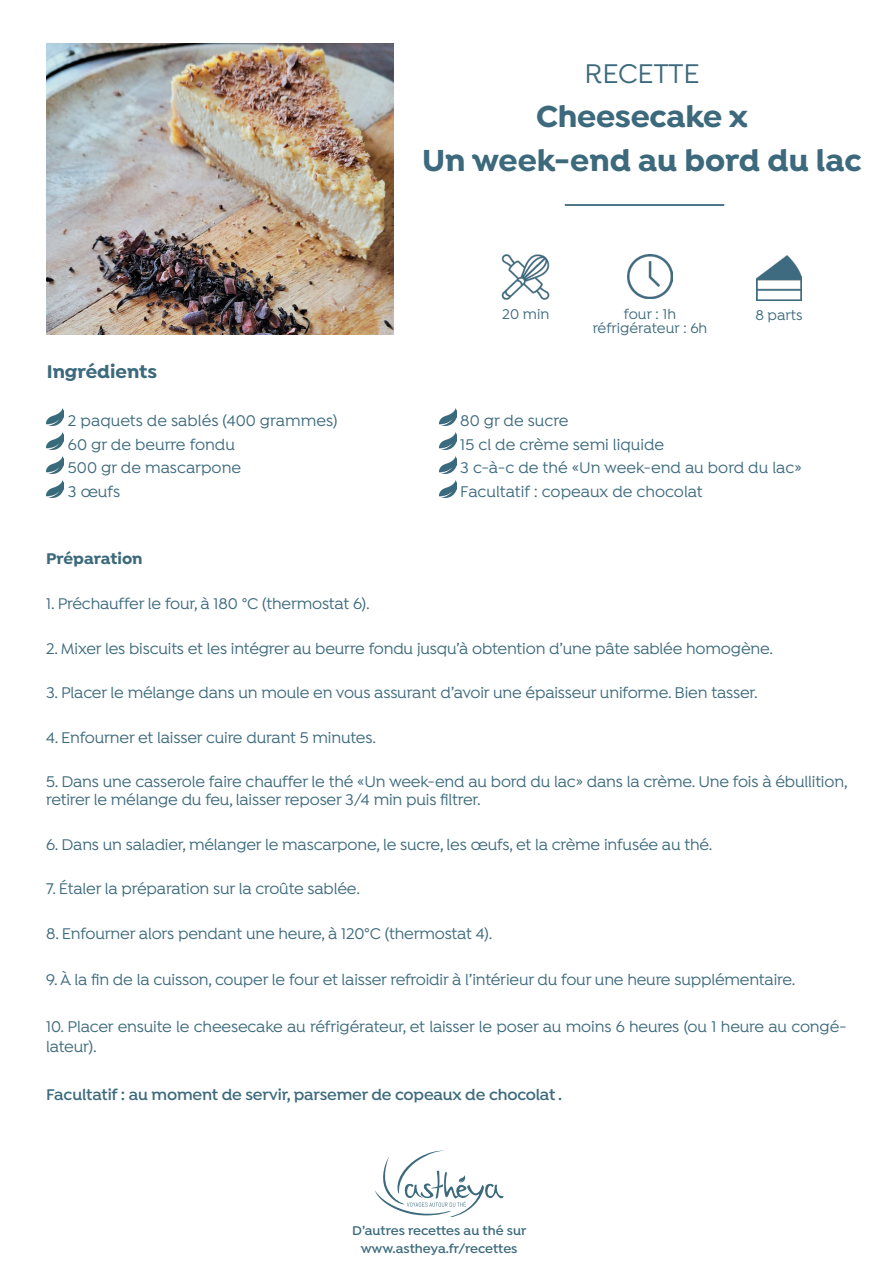
<style>
.page{position:relative;width:893px;height:1263px;background:#fff}
.page>*{position:absolute;margin:0;border:0;box-sizing:border-box;transform-origin:0 0}
.t1{font:700 32.4px "Isidora";letter-spacing:-.005em;color:#3c6a7c}
.t2{font:500 28.8px "Isidora";color:#3c6a7c}
.t3{font:700 19.5px "Isidora";color:#3c6a7c}
.t4{font:500 16.5px/18px "Isidora";letter-spacing:-.01em;color:#3d6a7c}
.t5{font:600 16.5px "Isidora";letter-spacing:-.01em;color:#3d6a7c}
.t6{font:700 16.5px "Isidora";color:#3c6a7c}
.t7{font:500 15px "Isidora";color:#3d6a7c}
.t8{font:600 13.5px "Isidora";color:#3c6a7c}
</style>
<div class="page">
<hr style="left:565px;top:204px;width:159px;height:2px;background:#3c6a7c">
<img style="left:47px;top:43px;width:346px;height:292px">
<img style="left:47px;top:409px;width:17px;height:17px">
<img style="left:47px;top:433px;width:17px;height:17px">
<img style="left:47px;top:456px;width:17px;height:17px">
<img style="left:47px;top:480px;width:17px;height:17px">
<svg style="left:375px;top:1150px;width:129px;height:67px"></svg>
<img style="left:757px;top:256px;width:44px;height:44px">
<img style="left:628px;top:254px;width:44px;height:45px">
<img style="left:501px;top:254px;width:49px;height:46px">
<img style="left:439px;top:409px;width:17px;height:17px">
<img style="left:439px;top:433px;width:17px;height:17px">
<img style="left:439px;top:456px;width:17px;height:17px">
<img style="left:439px;top:480px;width:17px;height:17px">
<p class="t2" style="left:584px;top:58px;width:117px">RECETTE</p>
<p class="t1" style="left:536px;top:97px;width:213px">Cheesecake x</p>
<p class="t1" style="left:422px;top:141px;width:441px">Un week-end au bord du lac</p>
<p class="t3" style="left:47px;top:360px;width:112px">Ingrédients</p>
<p class="t4" style="left:68px;top:412px;width:271px">2 paquets de sablés (400 grammes)</p>
<p class="t4" style="left:68px;top:436px;width:168px">60 gr de beurre fondu</p>
<p class="t4" style="left:68px;top:460px;width:175px">500 gr de mascarpone</p>
<p class="t4" style="left:68px;top:484px;width:54px">3 œufs</p>
<p class="t7" style="left:502px;top:305px;width:49px">20 min</p>
<p class="t7" style="left:624px;top:305px;width:54px">four : 1h</p>
<p class="t7" style="left:755px;top:307px;width:49px">8 parts</p>
<p class="t7" style="left:593px;top:320px;width:116px">réfrigérateur : 6h</p>
<p class="t4" style="left:460px;top:412px;width:110px">80 gr de sucre</p>
<p class="t4" style="left:460px;top:436px;width:206px">15 cl de crème semi liquide</p>
<p class="t4" style="left:460px;top:460px;width:343px">3 c-à-c de thé «Un week-end au bord du lac»</p>
<p class="t4" style="left:460px;top:484px;width:244px">Facultatif : copeaux de chocolat</p>
<p class="t6" style="left:46px;top:548px;width:98px">Préparation</p>
<p class="t4" style="left:46px;top:596px;width:325px">1. Préchauffer le four, à 180 °C (thermostat 6).</p>
<p class="t4" style="left:46px;top:640px;width:729px">2. Mixer les biscuits et les intégrer au beurre fondu jusqu’à obtention d’une pâte sablée homogène.</p>
<p class="t4" style="left:46px;top:685px;width:713px">3. Placer le mélange dans un moule en vous assurant d’avoir une épaisseur uniforme. Bien tasser.</p>
<p class="t4" style="left:46px;top:729px;width:331px">4. Enfourner et laisser cuire durant 5 minutes.</p>
<p class="t4" style="left:46px;top:774px;width:803px">5. Dans une casserole faire chauffer le thé «Un week-end au bord du lac» dans la crème. Une fois à ébullition, retirer le mélange du feu, laisser reposer 3/4 min puis filtrer.</p>
<p class="t4" style="left:46px;top:836px;width:668px">6. Dans un saladier, mélanger le mascarpone, le sucre, les œufs, et la crème infusée au thé.</p>
<p class="t4" style="left:46px;top:881px;width:315px">7. Étaler la préparation sur la croûte sablée.</p>
<p class="t4" style="left:46px;top:925px;width:448px">8. Enfourner alors pendant une heure, à 120°C (thermostat 4).</p>
<p class="t4" style="left:46px;top:971px;width:751px">9. À la fin de la cuisson, couper le four et laisser refroidir à l’intérieur du four une heure supplémentaire.</p>
<p class="t4" style="left:46px;top:1018px;width:802px;line-height:19.5px">10. Placer ensuite le cheesecake au réfrigérateur, et laisser le poser au moins 6 heures (ou 1 heure au congé&shy;lateur).</p>
<p class="t5" style="left:46px;top:1084px;width:518px">Facultatif : au moment de servir, parsemer de copeaux de chocolat .</p>
<p class="t8" style="left:352px;top:1223px;width:176px">D’autres recettes au thé sur</p>
<p class="t8" style="left:361px;top:1241px;width:158px">www.astheya.fr/recettes</p>
</div>
